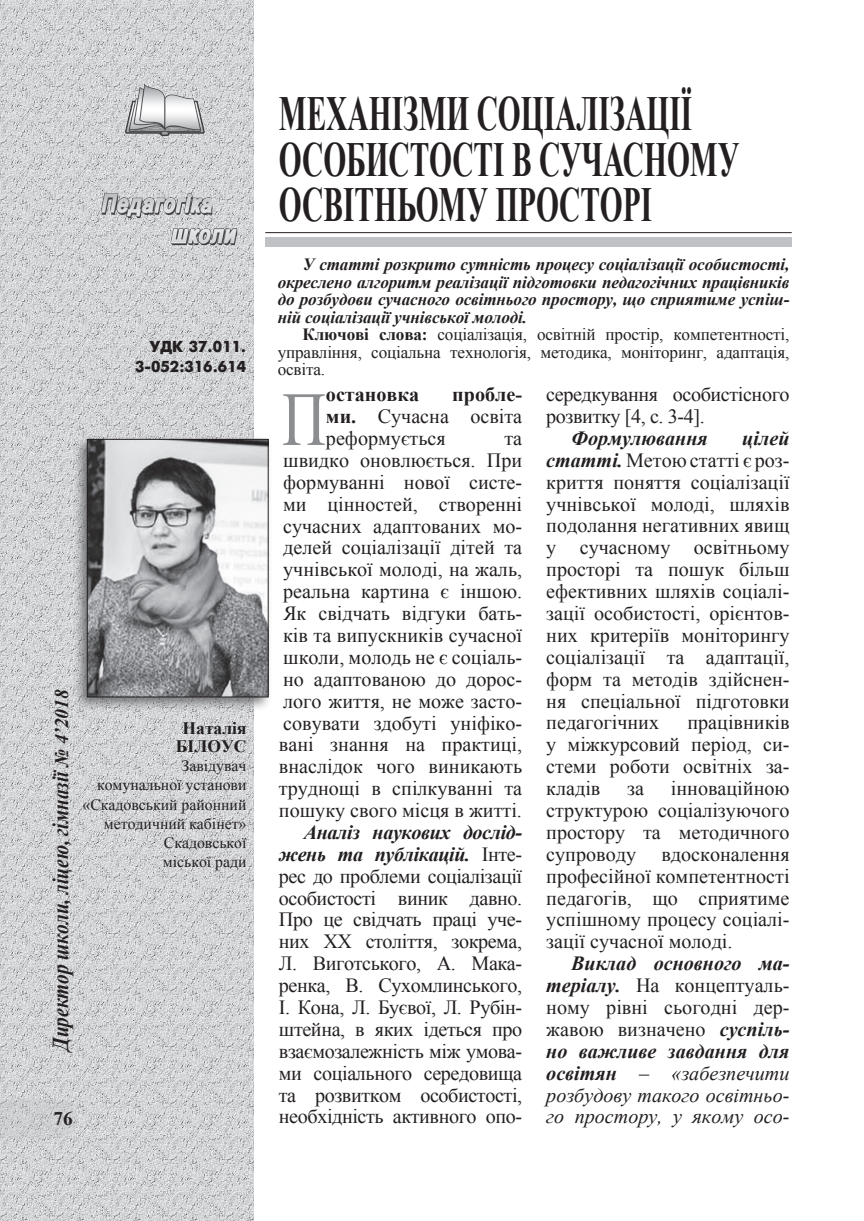
<style>
.page{position:relative;width:864px;height:1221px;background:#fff}
.page>*{position:absolute;margin:0;border:0;box-sizing:border-box;transform-origin:0 0}
.Основний_текст{font:76.48px "Times New Roman";color:#8b8d90;scale:.79 1}
.Заголовки{font:700 49px/45.5px "Times New Roman";color:#231f20;scale:.6 1}
.t1{font:italic 700 22.75px "Times New Roman";color:#231f20;scale:.85 1}
.Основний_текст-2{font:20.12px/21.9px "Times New Roman";color:#231f20;text-align:justify}
.Основний_текст-3{font:italic 700 20.12px/21.9px "Times New Roman";color:#231f20;text-align:justify}
.Основний_текст-4{font:20.12px/21.9px "Times New Roman";letter-spacing:-.02em;color:#231f20}
.Основний_текст-5{font:700 20.12px "Times New Roman";color:#231f20}
.t2{font:700 19.25px "Times New Roman";color:#231f20}
.посада{font:700 17.5px "Times New Roman";color:#231f20}
.Ключові_слова{font:italic 700 17.15px/17.5px "Times New Roman";letter-spacing:-.01em;color:#231f20;text-align:justify}
.Ключові_слова-2{font:17.15px/17.5px "Times New Roman";letter-spacing:-.01em;color:#231f20;text-align:justify}
.Основний_текст__копи{font:15.75px/19.2px "Times New Roman";color:#231f20;text-align:right}
.УДК{font:15.75px "Futuris Extra Cyrillic";color:#231f20}
.s1{font-size:19.25px}
.s2{font-weight:700}
.s3{font-weight:700;font-style:italic}
.s4{font-weight:400;font-style:normal}
.s5{font-weight:400}
</style>
<div class="page">
<img style="left:0;top:0;width:253px;height:1220px">
<img style="left:120px;top:82px;width:91px;height:57px">
<img style="left:0;top:1099px;width:80px;height:39px">
<hr style="left:265px;top:232px;width:526px;height:1px;background:#231f20">
<div style="left:265px;top:237px;width:526px;height:10px;background:#c0c1c4"></div>
<img style="left:101px;top:193px;width:137px;height:53px">
<div style="left:73px;top:434px;width:200px;height:277px;background:#57585a;opacity:.75"></div>
<img style="left:89px;top:441px;width:177px;height:254px">
<div style="left:87px;top:439px;width:181px;height:258px;border:1px solid #231f20"></div>
<p class="УДК" style="left:149px;top:338px;width:98px">УДК 37.011.</p>
<p class="УДК" style="left:135px;top:358px;width:112px">3-052:316.614</p>
<p class="t1" style="left:45px;top:1050px;width:426px;rotate:-90deg">Директор школи, ліцею, гімназії <span class="s1">№ 4’2018</span></p>
<p class="посада" style="left:182px;top:716px;width:65px">Наталія</p>
<p class="посада" style="left:176px;top:733px;width:72px">БІЛОУС</p>
<p class="Основний_текст__копи" style="left:181px;top:755px;width:66px">Завідувач</p>
<p class="Основний_текст__копи" style="left:97px;top:775px;width:151px">комунальної установи</p>
<p class="Основний_текст__копи" style="left:82px;top:794px;width:165px">«Скадовський районний методичний кабінет»<br>Скадовської</p>
<p class="Основний_текст__копи" style="left:163px;top:852px;width:85px">міської ради</p>
<p class="t2" style="left:41px;top:1104px;width:21px">76</p>
<p class="t2" style="left:54px;top:1104px;width:21px">76</p>
<p class="Заголовки" style="left:279px;top:90px;width:690px">МЕХАНІЗМИ СОЦІАЛІЗАЦІЇ</p>
<p class="Заголовки" style="left:279px;top:135px;width:768px">ОСОБИСТОСТІ В СУЧАСНОМУ<br>ОСВІТНЬОМУ ПРОСТОРІ</p>
<p class="Ключові_слова" style="left:277px;top:255px;width:513px;text-indent:25px">У статті розкрито сутність процесу соціалізації особистості, окреслено алгоритм реалізації підготовки педагогічних працівників до розбудови сучасного освітнього простору, що сприятиме успіш&shy;ній соціалізації учнівської молоді.</p>
<p class="Ключові_слова-2" style="left:277px;top:326px;width:513px;text-indent:25px"><span class="s2">Ключові слова:</span> соціалізація, освітній простір, компетентності, управління, соціальна технологія, методика, моніторинг, адаптація, освіта.</p>
<p class="Основний_текст-2" style="left:326px;top:383px;width:198px;text-indent:126px"><span class="s2">пробле&shy;ми.</span> Сучасна освіта реформується</p>
<p class="Основний_текст" style="left:282px;top:368px;width:57px">П</p>
<p class="Основний_текст-5" style="left:326px;top:380px;width:95px">остановка</p>
<p class="Основний_текст-2" style="left:279px;top:427px;width:245px;text-indent:225px">та швидко оновлюється. При формуванні нової систе&shy;ми цінностей, створенні сучасних адаптованих мо&shy;делей соціалізації дітей та учнівської молоді, на жаль, реальна картина є іншою.<br>Як свідчать відгуки бать&shy;ків та випускників сучасної школи, молодь не є соціаль&shy;но адаптованою до дорос&shy;лого життя, не може засто&shy;совувати здобуті уніфіко&shy;вані знання на практиці, внаслідок чого виникають труднощі в спілкуванні та пошуку свого місця в житті.</p>
<p class="Основний_текст-2" style="left:279px;top:820px;width:245px;text-indent:25px"><span class="s3">Аналіз наукових дослід&shy;жень та публікацій.</span> Інте&shy;рес до проблеми соціалізації особистості виник давно.<br>Про це свідчать праці уче&shy;них ХХ століття, зокрема, Л. Виготського, А. Мака&shy;ренка, В. Сухомлинського, І. Кона, Л. Буєвої, Л. Рубін&shy;штейна, в яких ідеться про взаємозалежність між умова&shy;ми соціального середовища та розвитком особистості, необхідність активного опо-</p>
<p class="Основний_текст-4" style="left:546px;top:383px;width:245px">середкування особистісного розвитку [4, с. 3-4].</p>
<p class="Основний_текст-3" style="left:571px;top:426px;width:138px">Формулювання</p>
<p class="Основний_текст-2" style="left:546px;top:427px;width:245px;text-indent:196px"><span class="s3">цілей статті.</span> Метою статті є роз&shy;криття поняття соціалізації учнівської молоді, шляхів подолання негативних явищ у сучасному освітньому просторі та пошук більш ефективних шляхів соціалі&shy;зації особистості, орієнтов&shy;них критеріїв моніторингу соціалізації та адаптації, форм та методів здійснен&shy;ня спеціальної підготовки педагогічних</p>
<p class="Основний_текст-2" style="left:546px;top:711px;width:245px;text-indent:141px">працівників у міжкурсовий період, си&shy;стеми роботи освітніх за&shy;кладів</p>
<p class="Основний_текст-2" style="left:546px;top:777px;width:245px;text-indent:124px">інноваційною структурою соціалізуючого простору та методичного супроводу</p>
<p class="Основний_текст-2" style="left:627px;top:777px;width:18px">за</p>
<p class="Основний_текст-2" style="left:546px;top:842px;width:245px;text-indent:115px">вдосконалення професійної компетентності педагогів, що сприятиме успішному процесу соціалі&shy;зації сучасної молоді.</p>
<p class="Основний_текст-3" style="left:546px;top:951px;width:245px;text-indent:25px">Виклад основного ма&shy;теріалу. <span class="s4">На концептуаль&shy;ному рівні сьогодні дер&shy;жавою визначено</span> суспіль&shy;но важливе завдання для освітян <span class="s4">–</span> <span class="s5">«забезпечити розбудову такого освітньо&shy;го простору, у якому осо-</span></p>
</div>
